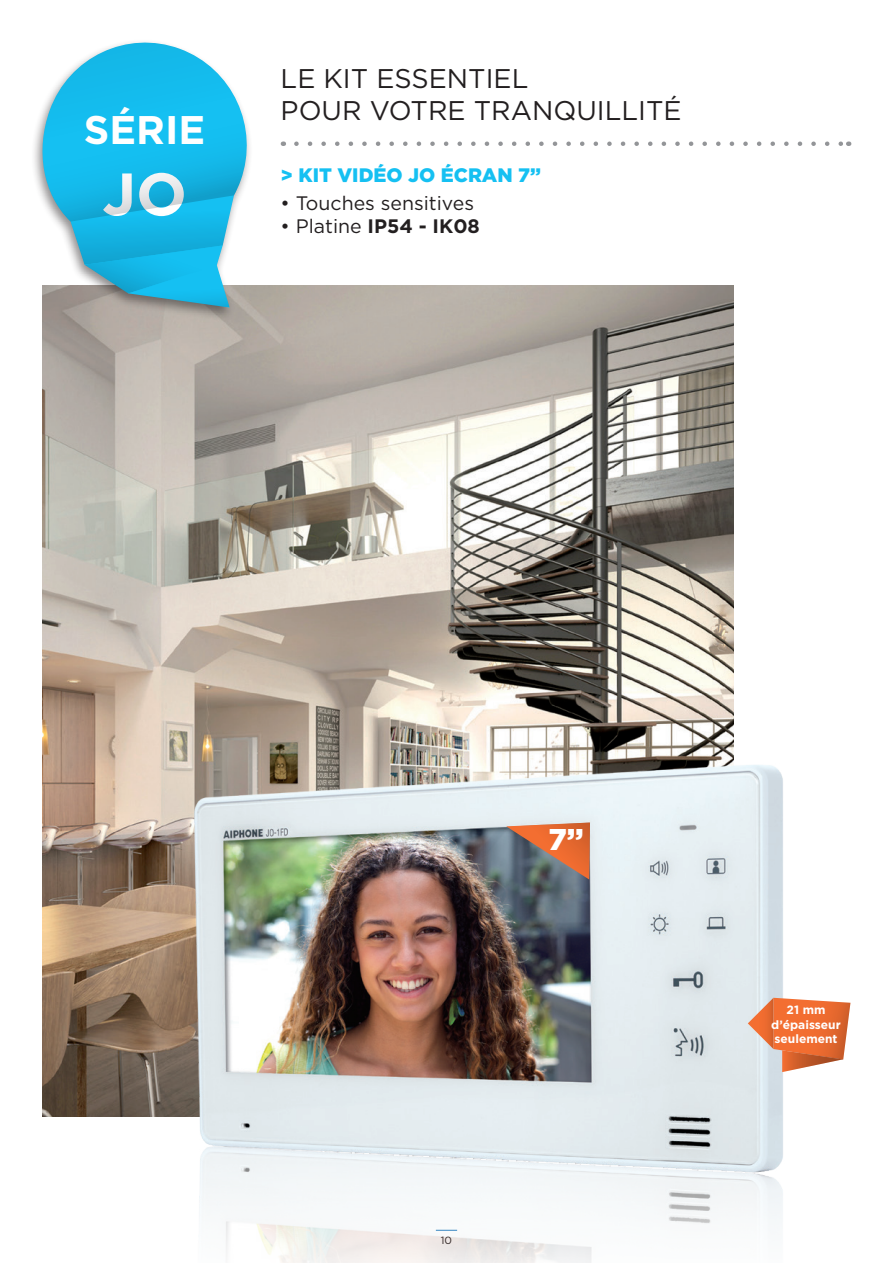
<style>
.page{position:relative;width:893px;height:1263px;background:#fff}
.page>*{position:absolute;margin:0;border:0;box-sizing:border-box;transform-origin:0 0}
.t1{font:700 59.85px "Gotham";color:#fff}
.t2{font:700 39.9px "Gotham";color:#fff}
.t3{font:900 30px "Gotham";color:#fff}
.t4{font:27px "Gotham";color:#231f20}
.TXT_BOLD{font:900 19.5px "Gotham";color:#15c0f2}
.TXT_MAIGRE{font:19.5px "Gotham";color:#231f20}
.TXT_MAIGRE-2{font:700 19.5px "Gotham";color:#231f20}
.t5{font:700 12px "Gotham";color:#fff}
.t6{font:10.5px "Gotham";color:#231f20}
.s1{font-weight:400}
</style>
<div class="page">
<img style="left:43px;top:286px;width:690px;height:830px">
<div style="left:30px;top:39px;width:223px;height:282px;background:#231f20;opacity:.5"></div>
<svg style="left:36px;top:39px;width:224px;height:269px"></svg>
<svg style="left:43px;top:43px;width:203px;height:264px;background:#43c1e6"></svg>
<svg style="left:296px;top:141px;width:545px;height:5px"></svg>
<img style="left:187px;top:757px;width:596px;height:506px">
<svg style="left:506px;top:822px;width:84px;height:57px;background:#a87058"></svg>
<svg style="left:748px;top:998px;width:102px;height:74px;background:#e79069"></svg>
<p class="t2" style="left:84px;top:106px;width:123px">SÉRIE</p>
<p class="t1" style="left:102px;top:160px;width:86px">JO</p>
<p class="t4" style="left:281px;top:63px;width:249px">LE KIT ESSENTIEL</p>
<p class="t4" style="left:281px;top:96px;width:402px">POUR VOTRE TRANQUILLITÉ</p>
<p class="TXT_BOLD" style="left:281px;top:164px;width:262px">&gt; KIT VIDÉO JO ÉCRAN 7’’</p>
<p class="TXT_MAIGRE" style="left:281px;top:192px;width:195px">• Touches sensitives</p>
<p class="TXT_MAIGRE-2" style="left:281px;top:215px;width:201px"><span class="s1">• Platine</span> IP54 - IK08</p>
<p class="t3" style="left:548px;top:822px;width:37px">7’’</p>
<p class="t6" style="left:441px;top:1234px;width:13px">10</p>
<p class="t5" style="left:787px;top:1003px;width:40px">21 mm</p>
<p class="t5" style="left:771px;top:1017px;width:71px">d’épaisseur</p>
<p class="t5" style="left:774px;top:1032px;width:65px">seulement</p>
</div>
